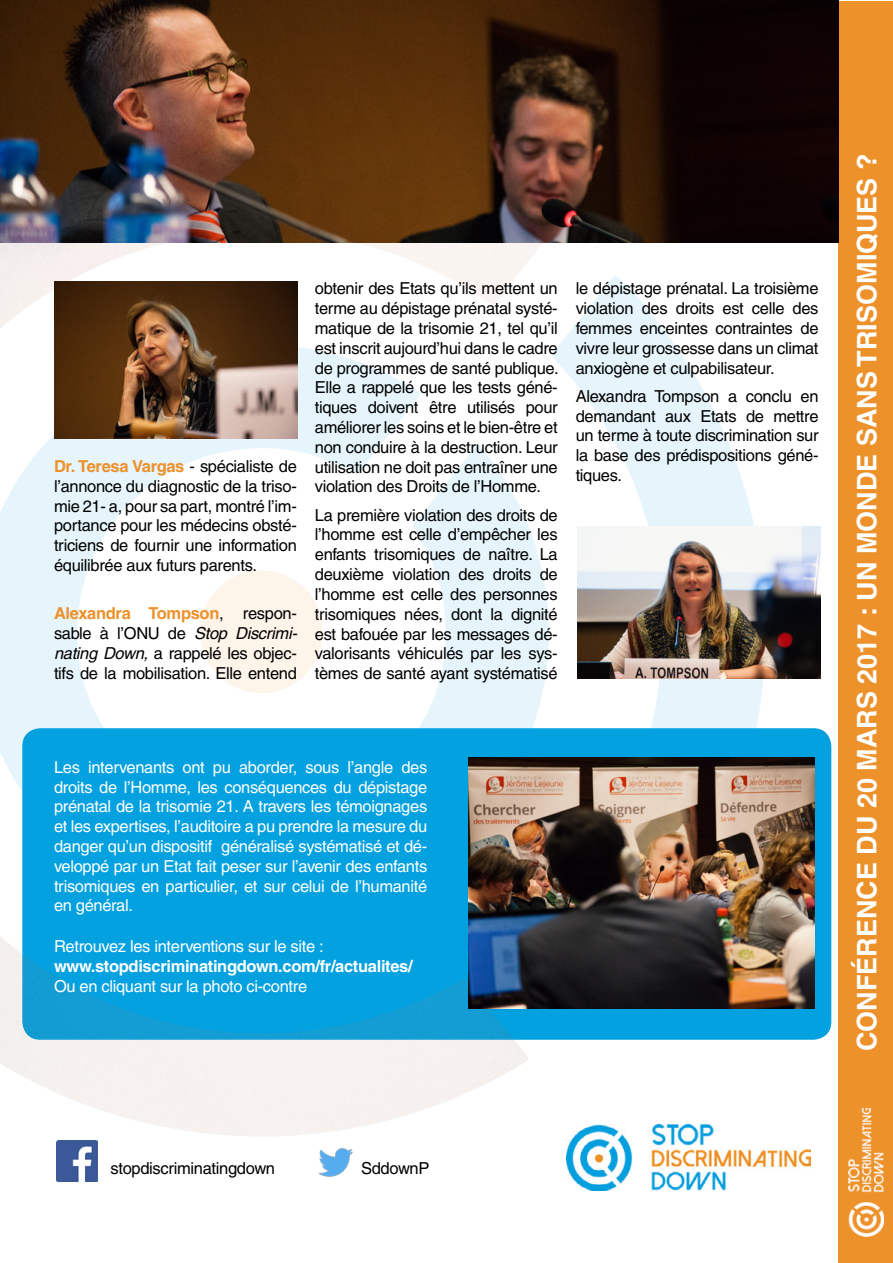
<style>
.page{position:relative;width:893px;height:1263px;background:#fff}
.page>*{position:absolute;margin:0;border:0;box-sizing:border-box;transform-origin:0 0}
.t1{font:700 27px "Helvetica";color:#fff}
.t2{font:16.5px/19.8px "Helvetica";letter-spacing:-.02em;color:#000;text-align:justify}
.t3{font:16.5px/19.8px "Helvetica";letter-spacing:-.02em;color:#fff;text-align:justify}
.t4{font:700 16.5px "Helvetica";letter-spacing:-.02em;color:#fff}
.s1{font-weight:700;color:#ed912b}
.s2{font-style:italic}
</style>
<div class="page">
<div style="left:22px;top:728px;width:809px;height:312px;background:#03a1e0;border-radius:18px"></div>
<img style="left:0;top:243px;width:556px;height:894px">
<svg style="left:0;top:337px;width:421px;height:583px"></svg>
<svg style="left:527px;top:275px;width:242px;height:738px"></svg>
<svg style="left:391px;top:445px;width:164px;height:400px;fill:#e6f5fb"></svg>
<svg style="left:199px;top:570px;width:125px;height:123px"></svg>
<div style="left:839px;top:1px;width:54px;height:1262px;background:#ed912b"></div>
<img style="left:0;top:0;width:839px;height:243px">
<img style="left:848px;top:1109px;width:35px;height:127px">
<img style="left:54px;top:282px;width:244px;height:156px">
<img style="left:578px;top:526px;width:242px;height:153px">
<img style="left:469px;top:758px;width:345px;height:251px">
<img style="left:567px;top:1124px;width:244px;height:67px">
<img style="left:57px;top:1140px;width:41px;height:41px">
<img style="left:318px;top:1148px;width:35px;height:29px">
<p class="t2" style="left:54px;top:456px;width:244px"><span class="s1">Dr. Teresa Vargas</span> - spécialiste de l’annonce du diagnostic de la triso&shy;mie 21- a, pour sa part, montré l’im&shy;portance pour les médecins obsté&shy;triciens de fournir une information équilibrée aux futurs parents.</p>
<p class="t2" style="left:54px;top:603px;width:245px"><span class="s1">Alexandra Tompson</span>, respon&shy;sable à l’ONU de <span class="s2">Stop Discrimi&shy;nating Down,</span> a rappelé les objec&shy;tifs de la mobilisation. Elle entend</p>
<p class="t2" style="left:315px;top:279px;width:245px">obtenir des Etats qu’ils mettent un terme au dépistage prénatal systé&shy;matique de la trisomie 21, tel qu’il est inscrit aujourd’hui dans le cadre de programmes de santé publique.<br>Elle a rappelé que les tests géné&shy;tiques doivent être utilisés pour améliorer les soins et le bien-être et non conduire à la destruction. Leur utilisation ne doit pas entraîner une violation des Droits de l’Homme.</p>
<p class="t2" style="left:315px;top:505px;width:244px">La première violation des droits de l’homme est celle d’empêcher les enfants trisomiques de naître. La deuxième violation des droits de l’homme est celle des personnes trisomiques nées, dont la dignité est bafouée par les messages dé&shy;valorisants véhiculés par les sys&shy;tèmes de santé ayant systématisé</p>
<p class="t2" style="left:576px;top:279px;width:244px">le dépistage prénatal. La troisième violation des droits est celle des femmes enceintes contraintes de vivre leur grossesse dans un climat anxiogène et culpabilisateur.</p>
<p class="t2" style="left:576px;top:386px;width:244px">Alexandra Tompson a conclu en demandant aux Etats de mettre un terme à toute discrimination sur la base des prédispositions géné&shy;tiques.</p>
<p class="t3" style="left:54px;top:757px;width:375px">Les intervenants ont pu aborder, sous l’angle des droits de l’Homme, les conséquences du dépistage prénatal de la trisomie 21. A travers les témoignages et les expertises, l’auditoire a pu prendre la mesure du danger qu’un dispositif généralisé systématisé et dé&shy;veloppé par un Etat fait peser sur l’avenir des enfants trisomiques en particulier, et sur celui de l’humanité en général.</p>
<p class="t3" style="left:54px;top:937px;width:271px">Retrouvez les interventions sur le site :</p>
<p class="t4" style="left:54px;top:956px;width:360px">www.stopdiscriminatingdown.com/fr/actualites/</p>
<p class="t3" style="left:54px;top:976px;width:255px">Ou en cliquant sur la photo ci-contre</p>
<h1 class="t1" style="left:850px;top:1051px;width:899px;rotate:-90deg">CONFÉRENCE DU 20 MARS 2017 : UN MONDE SANS TRISOMIQUES ?</h1>
<p class="t2" style="left:111px;top:1158px;width:166px">stopdiscriminatingdown</p>
<p class="t2" style="left:361px;top:1158px;width:70px">SddownP</p>
</div>
